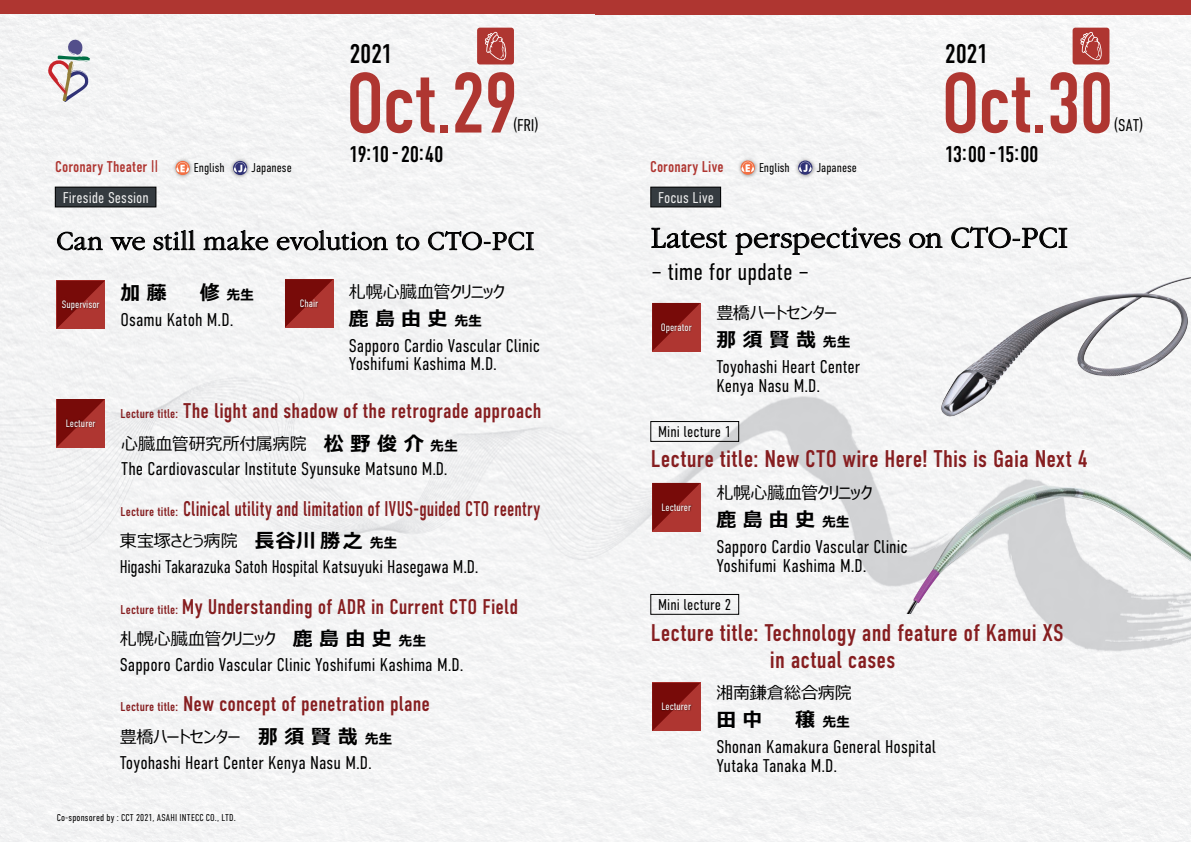
<style>
.page{position:relative;width:1191px;height:842px;background:#fff}
.page>*{position:absolute;margin:0;border:0;box-sizing:border-box;transform-origin:0 0}
.t1{font:85px "DIN Condensed";letter-spacing:-.03em;color:#af3631}
.t2{font:26.9px "DIN Condensed";letter-spacing:-.015em;color:#000}
.t3{font:25.5px "ASAHI Garamond";letter-spacing:.02em;color:#000}
.t4{font:24.1px/26.9px "DIN Condensed";letter-spacing:.01em;color:#861e20}
.t5{font:300 24.1px "DIN Condensed";letter-spacing:-.005em;color:#000}
.t6{font:22.7px "ASAHI Garamond";letter-spacing:.025em;color:#000}
.t7{font:22.7px "DIN Condensed";letter-spacing:-.035em;color:#000}
.t8{font:21.3px "DIN Condensed";letter-spacing:.005em;color:#861e20}
.t9{font:21.3px "DIN Condensed";letter-spacing:.005em;color:#861e20;scale:.86 1}
.t10{font:700 19.8px "Meiryo UI";letter-spacing:.325em;color:#000}
.t11{font:300 18.4px/18.4px "DIN Condensed";color:#000}
.t12{font:300 18.4px "DIN Condensed";color:#000;scale:.95 1}
.t13{font:17px "Meiryo UI";letter-spacing:-.01em;color:#000}
.t14{font:17px "Meiryo UI";letter-spacing:-.03em;color:#000}
.t15{font:300 17px "DIN Condensed";letter-spacing:-.01em;color:#000}
.t16{font:15.6px "DIN Condensed";letter-spacing:.005em;color:#af3631}
.t17{font:300 15.6px "DIN Condensed";letter-spacing:.005em;color:#ededed}
.t18{font:300 15.6px "DIN Condensed";color:#000}
.t19{font:700 13.9px "Meiryo UI";color:#000}
.t20{font:300 12.8px "DIN Condensed";color:#000}
.t21{font:300 10.6px "DIN Condensed";color:#fff}
.t22{font:300 9.9px "DIN Condensed";letter-spacing:.02em;color:#000}
.s1{font-family:"Koz Go Pr 6 N"}
.s2{font-weight:300}
.s3{font-size:19.8px}
.s4{font-size:13.9px}
.s5{font-size:12.8px}
.s6{font-weight:700;font-size:19.8px}
.s7{font-weight:700;font-size:13.9px}
</style>
<div class="page">
<div style="left:0;top:14px;width:1191px;height:828px;background:#f3f4f5"></div>
<svg style="left:57px;top:281px;width:48px;height:48px;background:#93201d"></svg>
<img style="left:60px;top:298px;width:42px;height:15px">
<svg style="left:285px;top:279px;width:48px;height:48px;background:#93201c"></svg>
<img style="left:298px;top:296px;width:22px;height:15px">
<svg style="left:57px;top:399px;width:48px;height:48px;background:#93201c"></svg>
<img style="left:64px;top:416px;width:34px;height:15px">
<svg style="left:57px;top:231px;width:46px;height:20px"></svg>
<svg style="left:110px;top:236px;width:35px;height:15px"></svg>
<svg style="left:153px;top:230px;width:42px;height:52px"></svg>
<svg style="left:203px;top:230px;width:65px;height:21px"></svg>
<svg style="left:276px;top:230px;width:112px;height:21px"></svg>
<svg style="left:396px;top:234px;width:24px;height:17px"></svg>
<svg style="left:428px;top:231px;width:106px;height:20px"></svg>
<div style="left:55px;top:187px;width:101px;height:20px;background:#353b40"></div>
<div style="left:55px;top:187px;width:101px;height:20px;border:1px solid #000"></div>
<img style="left:170px;top:155px;width:25px;height:26px">
<svg style="left:175px;top:161px;width:15px;height:14px"></svg>
<svg style="left:176px;top:162px;width:13px;height:10px"></svg>
<img style="left:228px;top:155px;width:25px;height:26px">
<svg style="left:233px;top:161px;width:14px;height:14px"></svg>
<svg style="left:234px;top:162px;width:13px;height:10px"></svg>
<div style="left:0;top:0;width:595px;height:14px;background:#af3631"></div>
<svg style="left:48px;top:39px;width:42px;height:63px"></svg>
<div style="left:477px;top:28px;width:37px;height:36px;background:#af3631;border-radius:3px"></div>
<svg style="left:485px;top:32px;width:21px;height:28px"></svg>
<img style="left:898px;top:261px;width:293px;height:167px">
<img style="left:855px;top:476px;width:336px;height:137px">
<svg style="left:652px;top:303px;width:48px;height:48px;background:#93201c"></svg>
<img style="left:659px;top:320px;width:34px;height:15px">
<div style="left:651px;top:187px;width:69px;height:20px;background:#353b40"></div>
<div style="left:650px;top:187px;width:71px;height:20px;border:1px solid #000"></div>
<svg style="left:651px;top:227px;width:76px;height:52px"></svg>
<svg style="left:735px;top:227px;width:165px;height:52px"></svg>
<svg style="left:908px;top:233px;width:35px;height:15px"></svg>
<svg style="left:951px;top:226px;width:116px;height:22px"></svg>
<svg style="left:652px;top:483px;width:48px;height:48px;background:#93201c"></svg>
<img style="left:659px;top:500px;width:34px;height:15px">
<div style="left:650px;top:421px;width:89px;height:21px;border:1px solid #000"></div>
<svg style="left:652px;top:683px;width:48px;height:48px;background:#93201c"></svg>
<img style="left:659px;top:700px;width:34px;height:15px">
<div style="left:650px;top:594px;width:89px;height:21px;border:1px solid #000"></div>
<img style="left:735px;top:155px;width:25px;height:25px">
<svg style="left:740px;top:161px;width:15px;height:14px"></svg>
<svg style="left:741px;top:162px;width:13px;height:10px"></svg>
<img style="left:793px;top:155px;width:25px;height:25px">
<svg style="left:798px;top:161px;width:14px;height:14px"></svg>
<svg style="left:798px;top:162px;width:14px;height:10px"></svg>
<div style="left:595px;top:0;width:596px;height:14px;background:#af3631"></div>
<div style="left:1072px;top:28px;width:37px;height:36px;background:#af3631;border-radius:3px"></div>
<svg style="left:1080px;top:32px;width:22px;height:28px"></svg>
<h2 class="t2" style="left:349px;top:39px;width:45px">2021</h2>
<p class="t16" style="left:55px;top:158px;width:105px">Coronary Theater <span class="s1">II</span></p>
<p class="t20" style="left:194px;top:161px;width:32px">English</p>
<p class="t20" style="left:251px;top:161px;width:42px">Japanese</p>
<p class="t17" style="left:63px;top:189px;width:88px">Fireside Session</p>
<h1 class="t1" style="left:345px;top:56px;width:175px">Oct<span class="s2">.</span>29</h1>
<p class="t15" style="left:513px;top:115px;width:27px">(FRI)</p>
<p class="t7" style="left:349px;top:141px;width:96px">19:10 -20:40</p>
<p class="t6" style="left:57px;top:230px;width:479px">Can we still make evolution to CTO-PCI</p>
<p class="t10" style="left:120px;top:279px;width:48px">加藤</p>
<p class="t19" style="left:200px;top:285px;width:56px"><span class="s3">修</span>先生</p>
<p class="t21" style="left:62px;top:299px;width:39px">Supervisor</p>
<p class="t21" style="left:300px;top:297px;width:20px">Chair</p>
<p class="t11" style="left:120px;top:311px;width:115px">Osamu Katoh M.D.</p>
<p class="t13" style="left:349px;top:280px;width:158px">札幌心臓血管クリニック</p>
<p class="t11" style="left:349px;top:336px;width:193px">Sapporo Cardio Vascular Clinic<br>Yoshifumi Kashima M.D.</p>
<p class="t10" style="left:349px;top:304px;width:135px">鹿島由史<span class="s4">先生</span></p>
<p class="t21" style="left:66px;top:417px;width:31px">Lecturer</p>
<p class="t8" style="left:120px;top:399px;width:422px"><span class="s5">Lecture title:</span> The light and shadow of the retrograde approach</p>
<p class="t10" style="left:324px;top:429px;width:136px">松野俊介<span class="s4">先生</span></p>
<p class="t13" style="left:121px;top:432px;width:187px">心臓血管研究所付属病院</p>
<p class="t11" style="left:121px;top:459px;width:328px">The Cardiovascular Institute Syunsuke Matsuno M.D.</p>
<p class="t9" style="left:120px;top:496px;width:489px"><span class="s5">Lecture title:</span> Clinical utility and limitation of IVUS-guided CTO reentry</p>
<p class="t10" style="left:255px;top:527px;width:144px">長谷川勝之<span class="s4">先生</span></p>
<p class="t13" style="left:120px;top:529px;width:119px">東宝塚さとう病院</p>
<p class="t12" style="left:120px;top:556px;width:379px">Higashi Takarazuka Satoh Hospital Katsuyuki Hasegawa M.D.</p>
<p class="t8" style="left:120px;top:594px;width:399px"><span class="s5">Lecture title:</span> My Understanding of ADR in Current CTO Field</p>
<p class="t13" style="left:120px;top:627px;width:308px">札幌心臓血管クリニック <span class="s6">鹿島由史</span><span class="s7">先生</span></p>
<p class="t11" style="left:120px;top:655px;width:345px">Sapporo Cardio Vascular Clinic Yoshifumi Kashima M.D.</p>
<p class="t8" style="left:120px;top:692px;width:311px"><span class="s5">Lecture title:</span> New concept of penetration plane</p>
<p class="t10" style="left:258px;top:723px;width:136px">那須賢哉<span class="s4">先生</span></p>
<p class="t14" style="left:120px;top:725px;width:123px">豊橋ハートセンター</p>
<p class="t11" style="left:120px;top:753px;width:254px">Toyohashi Heart Center Kenya Nasu M.D.</p>
<p class="t22" style="left:57px;top:812px;width:181px">Co-sponsored by : CCT 2021, ASAHI INTECC CO., LTD.</p>
<h2 class="t2" style="left:944px;top:39px;width:45px">2021</h2>
<p class="t16" style="left:650px;top:158px;width:75px">Coronary Live</p>
<p class="t17" style="left:658px;top:189px;width:57px">Focus Live</p>
<p class="t20" style="left:759px;top:160px;width:32px">English</p>
<p class="t20" style="left:816px;top:160px;width:42px">Japanese</p>
<h1 class="t1" style="left:941px;top:56px;width:175px">Oct<span class="s2">.</span>30</h1>
<p class="t15" style="left:1114px;top:115px;width:31px">(SAT)</p>
<p class="t7" style="left:944px;top:141px;width:95px">13:00 -15:00</p>
<h3 class="t3" style="left:651px;top:226px;width:419px">Latest perspectives on CTO-PCI</h3>
<h3 class="t5" style="left:651px;top:258px;width:160px">– time for update –</h3>
<p class="t21" style="left:661px;top:321px;width:32px">Operator</p>
<p class="t14" style="left:716px;top:301px;width:123px">豊橋ハートセンター</p>
<p class="t11" style="left:716px;top:358px;width:145px">Toyohashi Heart Center<br>Kenya Nasu M.D.</p>
<p class="t10" style="left:716px;top:326px;width:136px">那須賢哉<span class="s4">先生</span></p>
<p class="t18" style="left:658px;top:423px;width:74px">Mini lecture 1</p>
<h3 class="t4" style="left:651px;top:446px;width:438px">Lecture title: New CTO wire Here! This is Gaia Next 4</h3>
<p class="t21" style="left:661px;top:501px;width:31px">Lecturer</p>
<p class="t13" style="left:716px;top:481px;width:158px">札幌心臓血管クリニック</p>
<p class="t11" style="left:716px;top:537px;width:193px;line-height:19px">Sapporo Cardio Vascular Clinic<br>Yoshifumi Kashima M.D.</p>
<p class="t10" style="left:716px;top:506px;width:135px">鹿島由史<span class="s4">先生</span></p>
<p class="t18" style="left:658px;top:596px;width:74px">Mini lecture 2</p>
<h3 class="t4" style="left:770px;top:619px;width:295px;text-indent:-119px">Lecture title: Technology and feature of Kamui XS in actual cases</h3>
<p class="t21" style="left:661px;top:701px;width:31px">Lecturer</p>
<p class="t13" style="left:716px;top:681px;width:137px">湘南鎌倉総合病院</p>
<p class="t11" style="left:716px;top:738px;width:221px">Shonan Kamakura General Hospital<br>Yutaka Tanaka M.D.</p>
<p class="t10" style="left:716px;top:706px;width:47px">田中</p>
<p class="t19" style="left:795px;top:712px;width:56px"><span class="s3">穣</span>先生</p>
</div>
